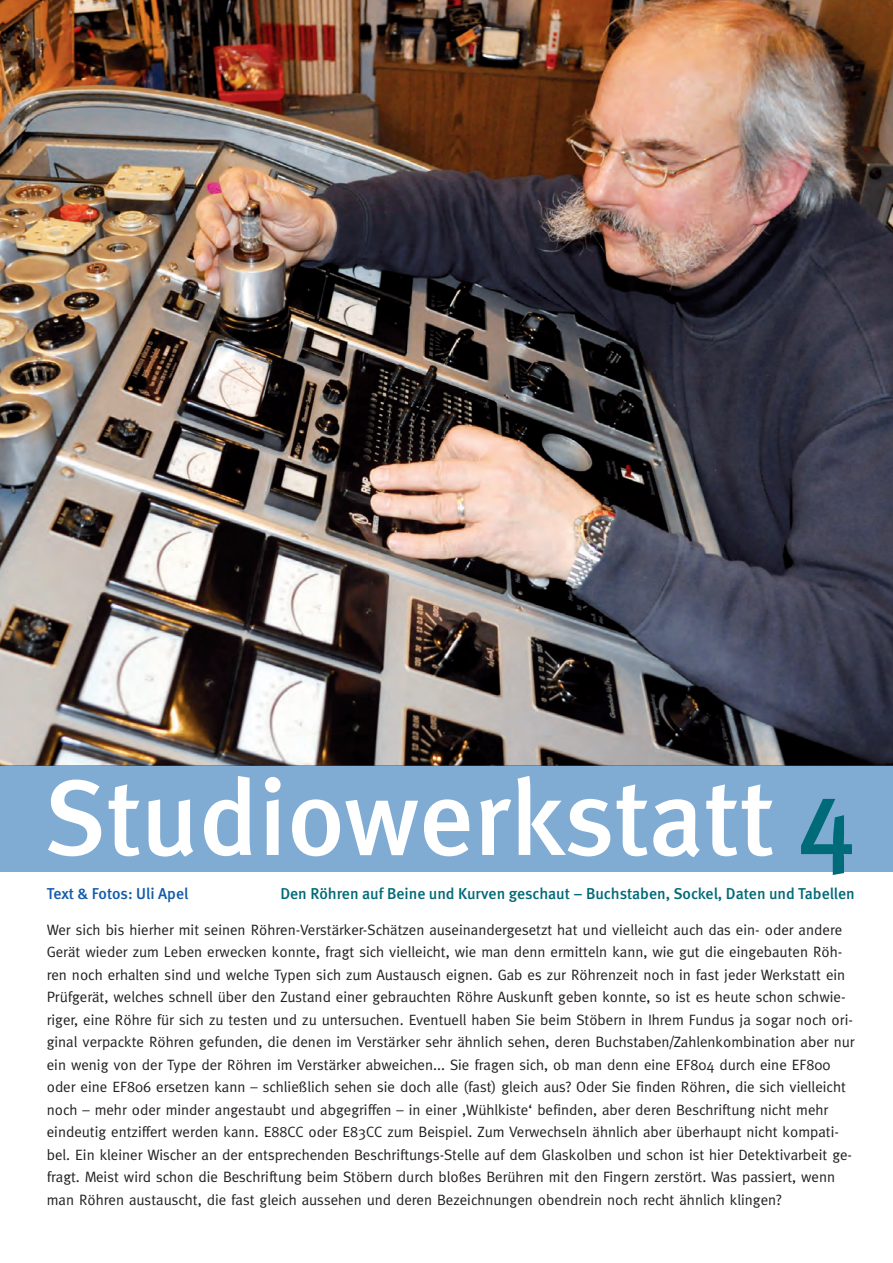
<style>
.page{position:relative;width:893px;height:1263px;background:#fff}
.page>*{position:absolute;margin:0;border:0;box-sizing:border-box;transform-origin:0 0}
.t1{font:500 107.25px "Meta";color:#fff}
.t2{font:500 15.75px "Meta";color:#006b78}
.t3{font:500 15.75px "Meta";color:#135cab}
.t4{font:15px/22.5px "Meta";color:#231f20}
.s1{font-family:"Meta Medium Caps";font-weight:400;color:#006b78}
</style>
<div class="page">
<img style="left:0;top:0;width:893px;height:765px">
<div style="left:0;top:765px;width:893px;height:107px;background:#80acd4"></div>
<h1 class="t1" style="left:43px;top:756px;width:813px">Studiowerkstatt <span class="s1">4</span></h1>
<p class="t3" style="left:47px;top:885px;width:143px">Text &amp; Fotos: Uli Apel</p>
<p class="t2" style="left:280px;top:885px;width:576px">Den Röhren auf Beine und Kurven geschaut – Buchstaben, Sockel, Daten und Tabellen</p>
<p class="t4" style="left:47px;top:918px;width:809px">Wer sich bis hierher mit seinen Röhren-Verstärker-Schätzen auseinandergesetzt hat und vielleicht auch das ein- oder andere Gerät wieder zum Leben erwecken konnte, fragt sich vielleicht, wie man denn ermitteln kann, wie gut die eingebauten Röh&shy;ren noch erhalten sind und welche Typen sich zum Austausch eignen. Gab es zur Röhrenzeit noch in fast jeder Werkstatt ein Prüfgerät, welches schnell über den Zustand einer gebrauchten Röhre Auskunft geben konnte, so ist es heute schon schwie&shy;riger, eine Röhre für sich zu testen und zu untersuchen. Eventuell haben Sie beim Stöbern in Ihrem Fundus ja sogar noch ori&shy;ginal verpackte Röhren gefunden, die denen im Verstärker sehr ähnlich sehen, deren Buchstaben/Zahlenkombination aber nur ein wenig von der Type der Röhren im Verstärker abweichen... Sie fragen sich, ob man denn eine EF804 durch eine EF800 oder eine EF806 ersetzen kann – schließlich sehen sie doch alle (fast) gleich aus? Oder Sie finden Röhren, die sich vielleicht noch – mehr oder minder angestaubt und abgegriffen – in einer ‚Wühlkiste‘ befinden, aber deren Beschriftung nicht mehr eindeutig entziffert werden kann. E88CC oder E83CC zum Beispiel. Zum Verwechseln ähnlich aber überhaupt nicht kompati&shy;bel. Ein kleiner Wischer an der entsprechenden Beschriftungs-Stelle auf dem Glaskolben und schon ist hier Detektivarbeit ge&shy;fragt. Meist wird schon die Beschriftung beim Stöbern durch bloßes Berühren mit den Fingern zerstört. Was passiert, wenn man Röhren austauscht, die fast gleich aussehen und deren Bezeichnungen obendrein noch recht ähnlich klingen?</p>
</div>
